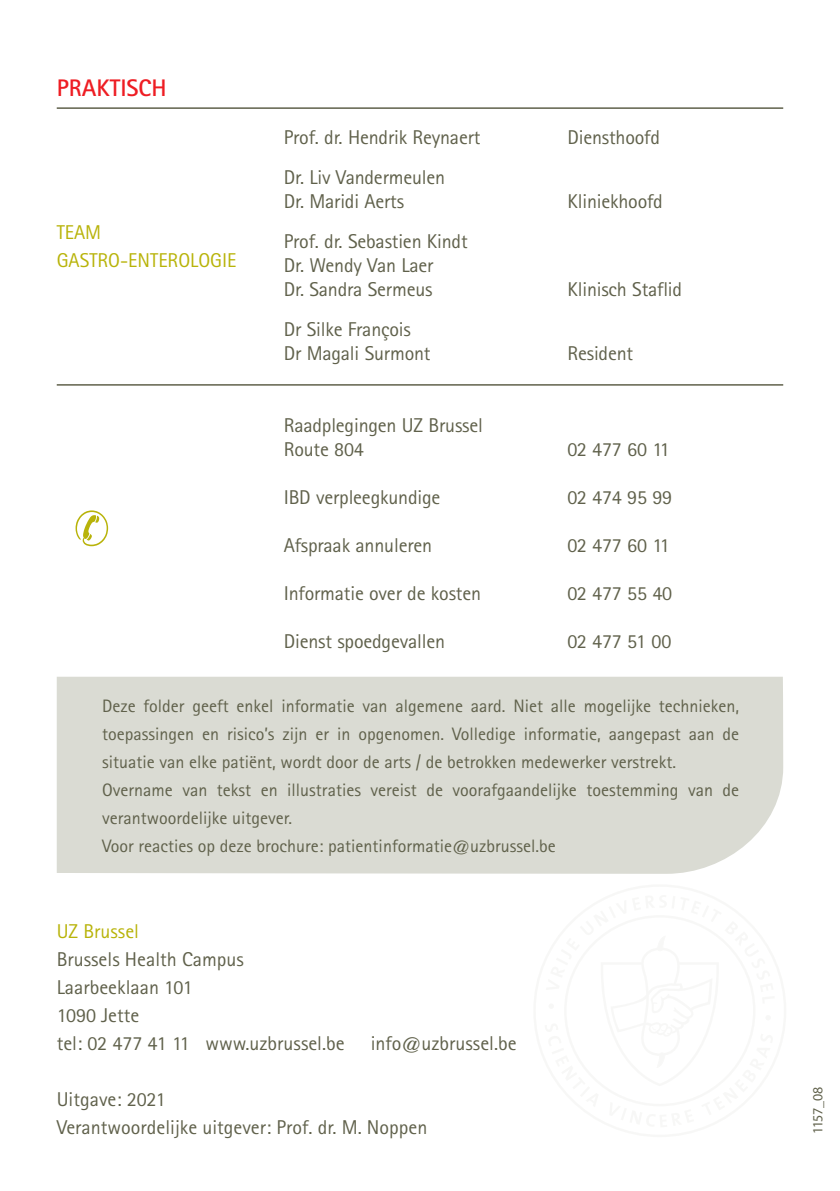
<style>
.page{position:relative;width:840px;height:1191px;background:#fff}
.page>*{position:absolute;margin:0;border:0;box-sizing:border-box;transform-origin:0 0}
.Normaal{font:700 24px "Rotis Sans Serif Std";color:#ee1d23}
.Normaal-2{font:20px "Rotis Sans Serif Std";letter-spacing:-.01em;color:#60614b}
.TEKST{font:20px "Rotis Sans Serif Std";color:#60614b}
.TEKST-2{font:20px "Rotis Sans Serif Std";color:#b8b309}
.TEKST-3{font:18px/28px "Rotis Sans Serif Std";color:#60614b;text-align:justify}
.t1{font:14px "Myriad Pro";letter-spacing:-.03em;color:#60614b}
</style>
<div class="page">
<div style="left:57px;top:676px;width:725px;height:197px;background:#dadbd3"></div>
<hr style="left:57px;top:107px;width:725px;height:2px;background:#60614b">
<hr style="left:57px;top:384px;width:725px;height:2px;background:#60614b">
<svg style="left:75px;top:510px;width:33px;height:36px"></svg>
<p class="Normaal" style="left:57px;top:73px;width:111px">PRAKTISCH</p>
<p class="TEKST-2" style="left:57px;top:220px;width:46px">TEAM</p>
<p class="TEKST-2" style="left:57px;top:248px;width:181px">GASTRO-ENTEROLOGIE</p>
<p class="Normaal-2" style="left:283px;top:125px;width:198px">Prof. dr. Hendrik Reynaert</p>
<p class="Normaal-2" style="left:567px;top:125px;width:94px">Diensthoofd</p>
<p class="Normaal-2" style="left:283px;top:165px;width:163px">Dr. Liv Vandermeulen</p>
<p class="Normaal-2" style="left:283px;top:189px;width:122px">Dr. Maridi Aerts</p>
<p class="Normaal-2" style="left:567px;top:189px;width:97px">Kliniekhoofd</p>
<p class="Normaal-2" style="left:283px;top:229px;width:185px">Prof. dr. Sebastien Kindt</p>
<p class="Normaal-2" style="left:283px;top:253px;width:151px">Dr. Wendy Van Laer</p>
<p class="Normaal-2" style="left:283px;top:277px;width:150px">Dr. Sandra Sermeus</p>
<p class="Normaal-2" style="left:567px;top:277px;width:116px">Klinisch Staflid</p>
<p class="Normaal-2" style="left:283px;top:317px;width:129px">Dr Silke François</p>
<p class="Normaal-2" style="left:283px;top:341px;width:148px">Dr Magali Surmont</p>
<p class="Normaal-2" style="left:567px;top:341px;width:67px">Resident</p>
<p class="Normaal-2" style="left:283px;top:413px;width:200px">Raadplegingen UZ Brussel</p>
<p class="Normaal-2" style="left:283px;top:437px;width:81px">Route 804</p>
<p class="Normaal-2" style="left:567px;top:437px;width:104px">02 477 60 11</p>
<p class="Normaal-2" style="left:283px;top:485px;width:158px">IBD verpleegkundige</p>
<p class="Normaal-2" style="left:567px;top:485px;width:106px">02 474 95 99</p>
<p class="Normaal-2" style="left:283px;top:533px;width:150px">Afspraak annuleren</p>
<p class="Normaal-2" style="left:567px;top:533px;width:104px">02 477 60 11</p>
<p class="Normaal-2" style="left:283px;top:581px;width:199px">Informatie over de kosten</p>
<p class="Normaal-2" style="left:567px;top:581px;width:106px">02 477 55 40</p>
<p class="Normaal-2" style="left:283px;top:629px;width:163px">Dienst spoedgevallen</p>
<p class="Normaal-2" style="left:567px;top:629px;width:105px">02 477 51 00</p>
<p class="TEKST-3" style="left:102px;top:691px;width:638px">Deze folder geeft enkel informatie van algemene aard. Niet alle mogelijke technieken, toepassingen en risico’s zijn er in opgenomen. Volledige informatie, aangepast aan de situatie van elke patiënt, wordt door de arts / de betrokken medewerker verstrekt.</p>
<p class="TEKST-3" style="left:102px;top:775px;width:638px">Overname van tekst en illustraties vereist de voorafgaandelijke toestemming van de verantwoordelijke uitgever.</p>
<p class="TEKST-3" style="left:102px;top:831px;width:455px">Voor reacties op deze brochure: patientinformatie@uzbrussel.be</p>
<p class="TEKST-2" style="left:57px;top:919px;width:84px">UZ Brussel</p>
<p class="TEKST" style="left:57px;top:947px;width:188px">Brussels Health Campus</p>
<p class="TEKST" style="left:57px;top:975px;width:137px">Laarbeeklaan 101</p>
<p class="TEKST" style="left:57px;top:1003px;width:84px">1090 Jette</p>
<p class="TEKST" style="left:57px;top:1031px;width:289px">tel: 02 477 41 11 www.uzbrussel.be</p>
<p class="TEKST" style="left:370px;top:1031px;width:147px">info@uzbrussel.be</p>
<p class="TEKST" style="left:57px;top:1087px;width:110px">Uitgave: 2021</p>
<p class="TEKST" style="left:57px;top:1115px;width:372px">Verantwoordelijke uitgever: Prof. dr. M. Noppen</p>
<p class="t1" style="left:808px;top:1134px;width:49px;rotate:-90deg">1157_08</p>
</div>
